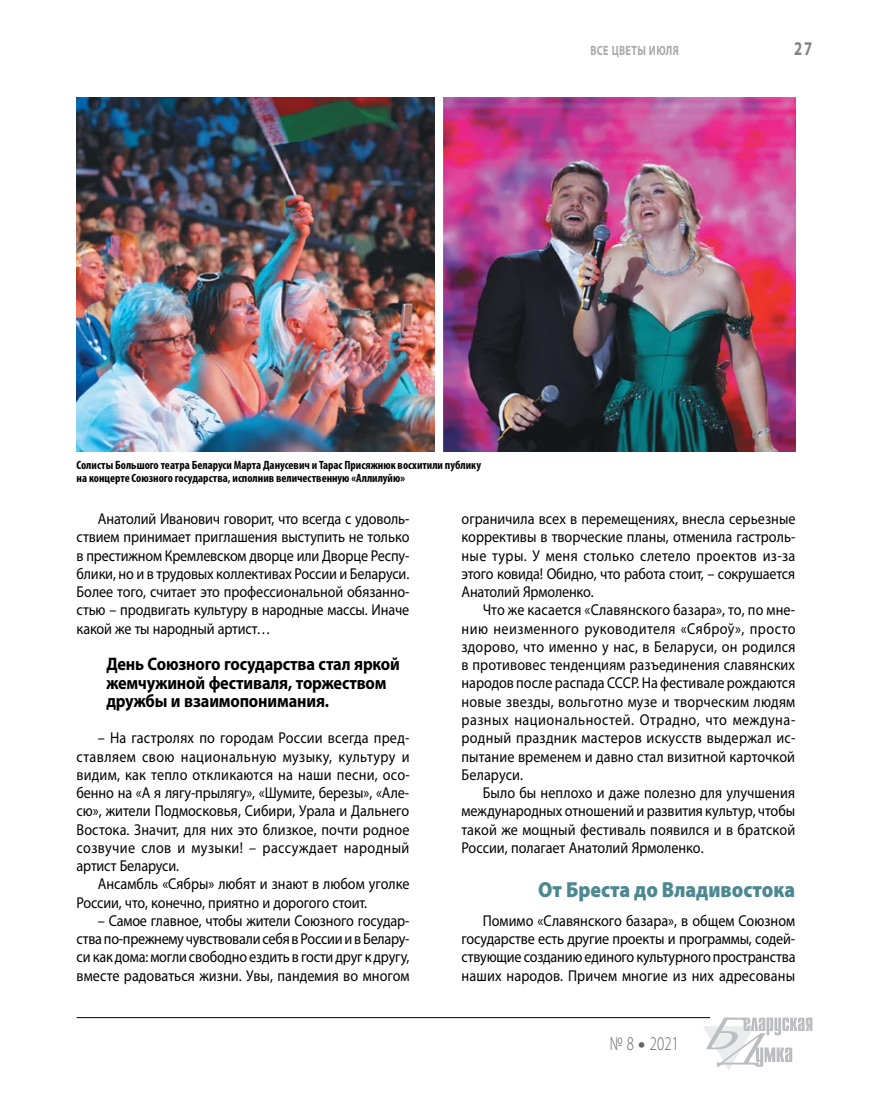
<style>
.page{position:relative;width:872px;height:1106px;background:#fff}
.page>*{position:absolute;margin:0;border:0;box-sizing:border-box;transform-origin:0 0}
.t1{font:900 21.9px "Myriad Pro";color:#4d8891;scale:.9 1}
.t2{font:300 19.5px "Myriad Pro";color:#636467;scale:.75 1}
.t3{font:700 19.5px "Myriad Pro";color:#808285;scale:.75 1}
.t4{font:700 18.15px/18.3px "Myriad Pro";letter-spacing:-.01em;color:#000;scale:.9 1}
.t5{font:15.75px/18.3px "Myriad Pro";color:#000;text-align:justify;scale:.9 1}
.t6{font:700 13.5px "Myriad Pro";letter-spacing:.04em;color:#a7a9ac;scale:.75 1}
.t7{font:700 condensed 12px/13.5px "Myriad Pro";color:#000}
.s1{font-weight:900}
</style>
<div class="page">
<hr style="left:77px;top:1017px;width:633px;height:1px;background:#000">
<svg style="left:703px;top:1017px;width:109px;height:53px"></svg>
<img style="left:77px;top:97px;width:358px;height:354px">
<img style="left:443px;top:97px;width:352px;height:354px">
<p class="t6" style="left:590px;top:42px;width:119px">Все цветы июля</p>
<p class="t3" style="left:794px;top:36px;width:26px">27</p>
<p class="t7" style="left:77px;top:457px;width:406px">Солисты Большого театра Беларуси Марта Данусевич и Тарас Присяжнюк восхитили публику на концерте Союзного государства, исполнив величественную «Аллилуйю»</p>
<p class="t5" style="left:77px;top:509px;width:371px;text-indent:21px">Анатолий Иванович говорит, что всегда с удоволь&shy;ствием принимает приглашения выступить не только в престижном Кремлевском дворце или Дворце Респу&shy;блики, но и в трудовых коллективах России и Беларуси.<br>Более того, считает это профессиональной обязанно&shy;стью – продвигать культуру в народные массы. Иначе какой же ты народный артист…</p>
<p class="t4" style="left:106px;top:654px;width:328px">День Союзного государства стал яркой жемчужиной фестиваля, торжеством дружбы и взаимопонимания.</p>
<p class="t5" style="left:77px;top:728px;width:372px;text-indent:21px">– На гастролях по городам России всегда пред&shy;ставляем свою национальную музыку, культуру и видим, как тепло откликаются на наши песни, осо&shy;бенно на «А я лягу-прылягу», «Шумите, березы», «Але&shy;сю», жители Подмосковья, Сибири, Урала и Дальнего Востока. Значит, для них это близкое, почти родное созвучие слов и музыки! – рассуждает народный артист Беларуси.</p>
<p class="t5" style="left:77px;top:874px;width:371px;text-indent:21px">Ансамбль «Сябры» любят и знают в любом уголке<br>России, что, конечно, приятно и дорогого стоит.</p>
<p class="t5" style="left:77px;top:911px;width:372px;text-indent:21px">– Самое главное, чтобы жители Союзного государ&shy;ства по-прежнему чувствовали себя в России и в Белару&shy;си как дома: могли свободно ездить в гости друг к другу, вместе радоваться жизни. Увы, пандемия во многом</p>
<p class="t5" style="left:461px;top:509px;width:373px">ограничила всех в перемещениях, внесла серьезные коррективы в творческие планы, отменила гастроль&shy;ные туры. У меня столько слетело проектов из-за этого ковида! Обидно, что работа стоит, – сокрушается Анатолий Ярмоленко.</p>
<p class="t5" style="left:461px;top:600px;width:373px;text-indent:21px">Что же касается «Славянского базара», то, по мне&shy;нию неизменного руководителя «Сяброў», просто здорово, что именно у нас, в Беларуси, он родился в противовес тенденциям разъединения славянских народов после распада СССР. На фестивале рождаются новые звезды, вольготно музе и творческим людям разных национальностей. Отрадно, что междуна&shy;родный праздник мастеров искусств выдержал ис&shy;пытание временем и давно стал визитной карточкой Беларуси.</p>
<p class="t5" style="left:461px;top:783px;width:372px;text-indent:21px">Было бы неплохо и даже полезно для улучшения международных отношений и развития культур, чтобы такой же мощный фестиваль появился и в братской России, полагает Анатолий Ярмоленко.</p>
<h1 class="t1" style="left:538px;top:877px;width:287px">От Бреста до Владивостока</h1>
<p class="t5" style="left:461px;top:911px;width:372px;text-indent:21px">Помимо «Славянского базара», в общем Союзном государстве есть другие проекты и программы, содей&shy;ствующие созданию единого культурного пространства наших народов. Причем многие из них адресованы</p>
<p class="t2" style="left:609px;top:1032px;width:94px">№ 8 <span class="s1">•</span> 2021</p>
</div>
